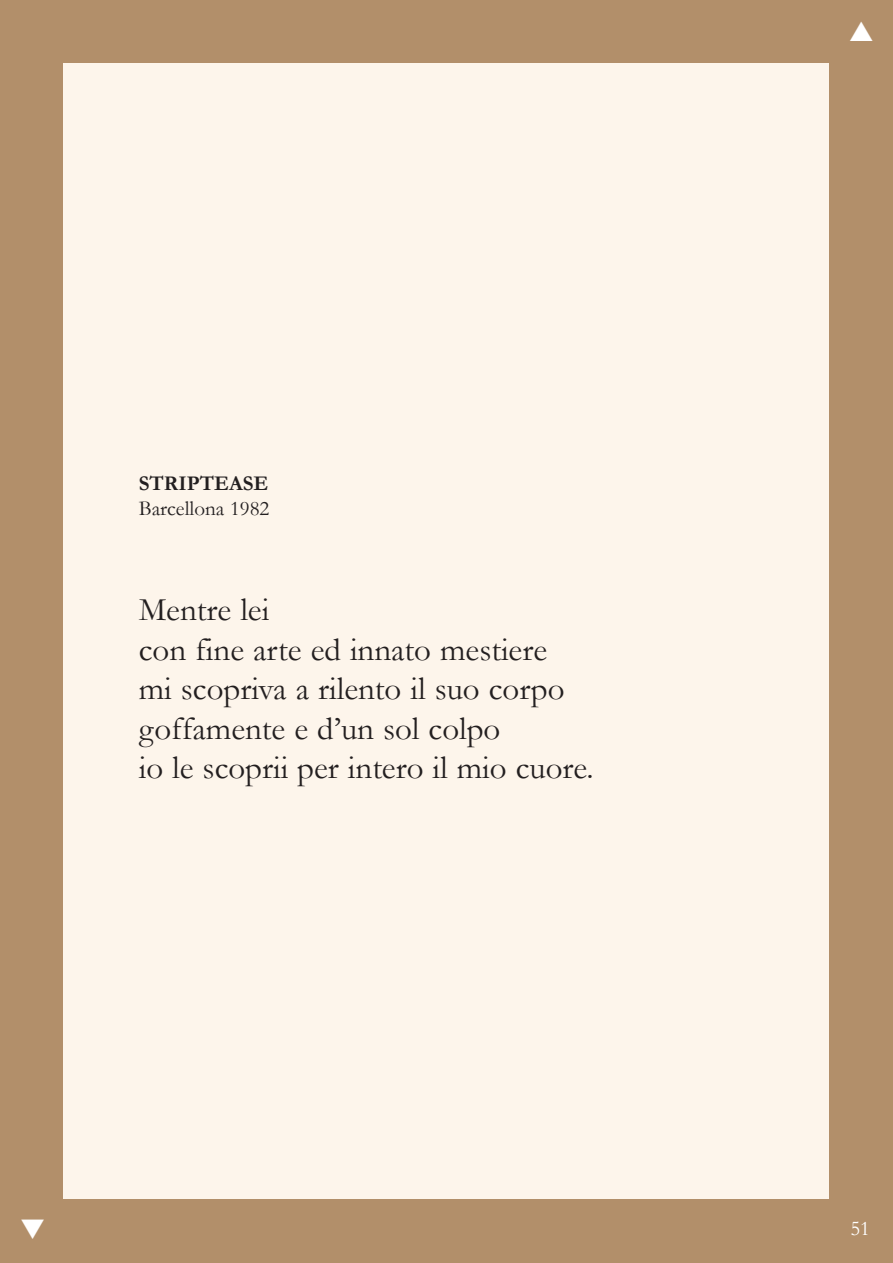
<style>
.page{position:relative;width:893px;height:1263px;background:#fff}
.page>*{position:absolute;margin:0;border:0;box-sizing:border-box;transform-origin:0 0}
.t1{font:33px/39.6px "Garamond";color:#231f20}
.t2{font:21px "Garamond";color:#231f20}
.t3{font:700 21px "Garamond";color:#231f20}
.t4{font:21px "Garamond";color:#fff}
</style>
<div class="page">
<div style="left:0;top:0;width:893px;height:1263px;background:linear-gradient(to right,#b28f6a,#b28f6a)"></div>
<div style="left:64px;top:64px;width:765px;height:1135px;background:#fdf5eb"></div>
<svg style="left:850px;top:21px;width:22px;height:20px"></svg>
<svg style="left:21px;top:1219px;width:23px;height:19px"></svg>
<p class="t3" style="left:139px;top:472px;width:131px">STRIPTEASE</p>
<p class="t2" style="left:139px;top:497px;width:132px">Barcellona 1982</p>
<p class="t1" style="left:139px;top:590px;width:457px">Mentre lei<br>con fine arte ed innato mestiere<br>mi scopriva a rilento il suo corpo goffamente e d’un sol colpo<br>io le scoprii per intero il mio cuore.</p>
<p class="t4" style="left:850px;top:1217px;width:21px">51</p>
</div>
